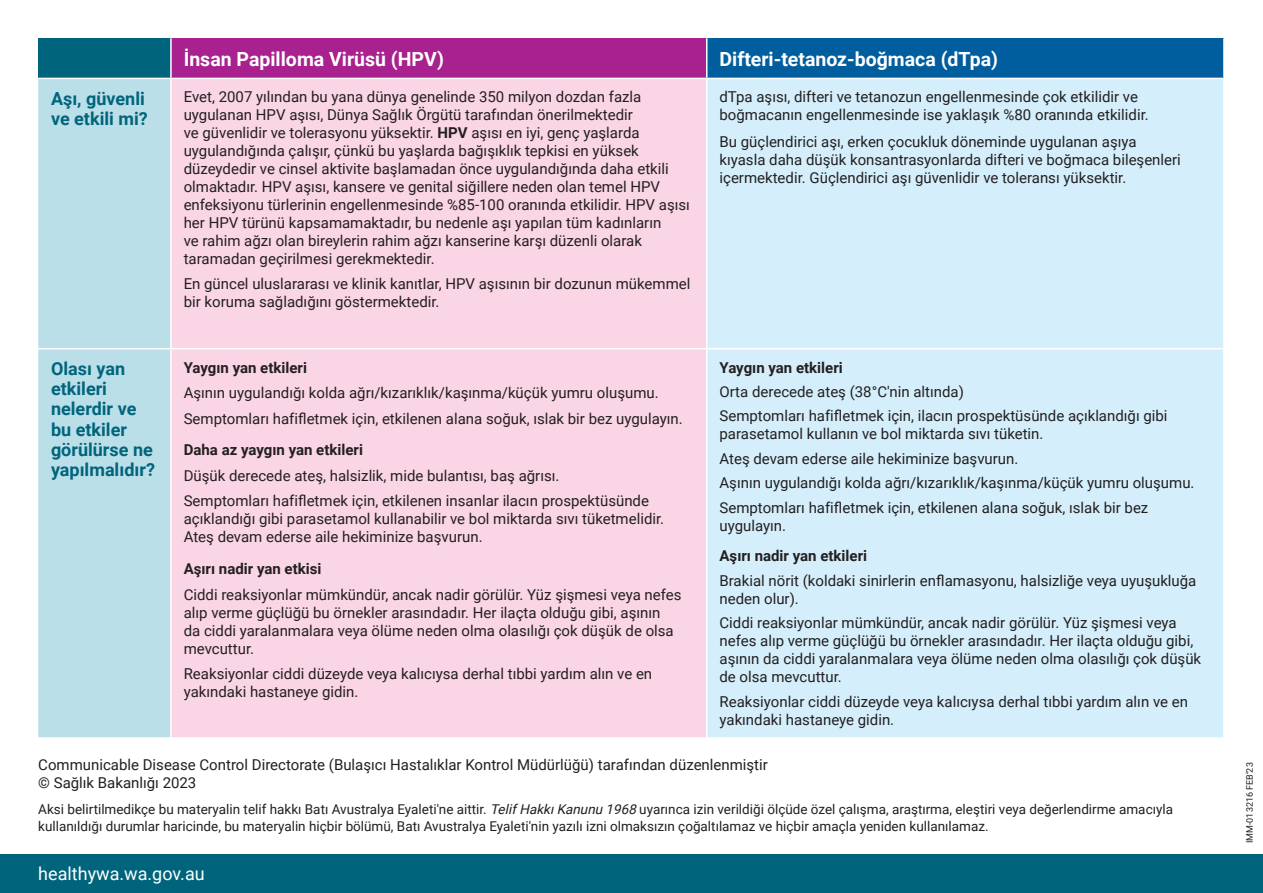
<style>
.page{position:relative;width:1263px;height:893px;background:#fff}
.page>*{position:absolute;margin:0;border:0;box-sizing:border-box;transform-origin:0 0}
.Sub_head_H2{font:700 19.5px "Roboto";color:#fff}
.Sub_head_H3{font:700 18px/20.2px "Roboto";color:#00657c}
.t1{font:18px "Roboto";color:#fff}
.Body_copy{font:15px/18px "Roboto";color:#231f20}
.Body_copy-2{font:700 15px "Roboto";color:#231f20}
.t2{font:13.5px/17.2px "Roboto";color:#231f20}
.t3{font:9px "Roboto";color:#231f20}
.s1{font-weight:700}
.s2{font-style:italic}
</style>
<div class="page">
<div style="left:0;top:855px;width:1263px;height:38px;background:#00657c"></div>
<div style="left:38px;top:38px;width:133px;height:40px;background:#00657c"></div>
<div style="left:171px;top:38px;width:536px;height:40px;background:#a9218e"></div>
<div style="left:707px;top:38px;width:517px;height:40px;background:#005e9e"></div>
<div style="left:38px;top:79px;width:132px;height:658px;background:#bbdfe8"></div>
<div style="left:172px;top:79px;width:534px;height:658px;background:#fad5e5"></div>
<div style="left:707px;top:79px;width:516px;height:658px;background:#d4effb"></div>
<hr style="left:170px;top:38px;width:2px;height:40px;background:#fff">
<hr style="left:706px;top:38px;width:1px;height:40px;background:#fff">
<hr style="left:1223px;top:38px;width:2px;height:40px;background:#fff">
<hr style="left:38px;top:348px;width:133px;height:1px;background:#fff">
<hr style="left:171px;top:348px;width:536px;height:1px;background:#fff">
<hr style="left:707px;top:348px;width:518px;height:1px;background:#fff">
<h2 class="Sub_head_H2" style="left:184px;top:45px;width:262px">İnsan Papilloma Virüsü (HPV)</h2>
<h2 class="Sub_head_H2" style="left:719px;top:45px;width:280px">Difteri-tetanoz-boğmaca (dTpa)</h2>
<h3 class="Sub_head_H3" style="left:51px;top:87px;width:98px">Aşı, güvenli ve etkili mi?</h3>
<p class="Body_copy" style="left:184px;top:88px;width:508px">Evet, 2007 yılından bu yana dünya genelinde 350 milyon dozdan fazla uygulanan HPV aşısı, Dünya Sağlık Örgütü tarafından önerilmektedir<br>ve güvenlidir ve tolerasyonu yüksektir. <span class="s1">HPV</span> aşısı en iyi, genç yaşlarda uygulandığında çalışır, çünkü bu yaşlarda bağışıklık tepkisi en yüksek düzeydedir ve cinsel aktivite başlamadan önce uygulandığında daha etkili olmaktadır. HPV aşısı, kansere ve genital siğillere neden olan temel HPV enfeksiyonu türlerinin engellenmesinde %85-100 oranında etkilidir. HPV aşısı her HPV türünü kapsamamaktadır, bu nedenle aşı yapılan tüm kadınların<br>ve rahim ağzı olan bireylerin rahim ağzı kanserine karşı düzenli olarak taramadan geçirilmesi gerekmektedir.</p>
<p class="Body_copy" style="left:184px;top:274px;width:508px">En güncel uluslararası ve klinik kanıtlar, HPV aşısının bir dozunun mükemmel bir koruma sağladığını göstermektedir.</p>
<h3 class="Sub_head_H3" style="left:51px;top:358px;width:105px">Olası yan etkileri nelerdir ve bu etkiler görülürse ne yapılmalıdır?</h3>
<p class="Body_copy-2" style="left:184px;top:357px;width:125px">Yaygın yan etkileri</p>
<p class="Body_copy" style="left:184px;top:383px;width:476px">Aşının uygulandığı kolda ağrı/kızarıklık/kaşınma/küçük yumru oluşumu.</p>
<p class="Body_copy" style="left:184px;top:409px;width:501px">Semptomları hafifletmek için, etkilenen alana soğuk, ıslak bir bez uygulayın.</p>
<p class="Body_copy-2" style="left:184px;top:440px;width:181px">Daha az yaygın yan etkileri</p>
<p class="Body_copy" style="left:184px;top:466px;width:377px">Düşük derecede ateş, halsizlik, mide bulantısı, baş ağrısı.</p>
<p class="Body_copy" style="left:184px;top:491px;width:482px">Semptomları hafifletmek için, etkilenen insanlar ilacın prospektüsünde açıklandığı gibi parasetamol kullanabilir ve bol miktarda sıvı tüketmelidir.<br>Ateş devam ederse aile hekiminize başvurun.</p>
<p class="Body_copy-2" style="left:184px;top:558px;width:139px">Aşırı nadir yan etkisi</p>
<p class="Body_copy" style="left:184px;top:585px;width:499px">Ciddi reaksiyonlar mümkündür, ancak nadir görülür. Yüz şişmesi veya nefes alıp verme güçlüğü bu örnekler arasındadır. Her ilaçta olduğu gibi, aşının<br>da ciddi yaralanmalara veya ölüme neden olma olasılığı çok düşük de olsa mevcuttur.</p>
<p class="Body_copy" style="left:184px;top:664px;width:470px">Reaksiyonlar ciddi düzeyde veya kalıcıysa derhal tıbbi yardım alın ve en yakındaki hastaneye gidin.</p>
<p class="Body_copy" style="left:719px;top:88px;width:431px">dTpa aşısı, difteri ve tetanozun engellenmesinde çok etkilidir ve boğmacanın engellenmesinde ise yaklaşık %80 oranında etkilidir.</p>
<p class="Body_copy" style="left:719px;top:132px;width:463px">Bu güçlendirici aşı, erken çocukluk döneminde uygulanan aşıya kıyasla daha düşük konsantrasyonlarda difteri ve boğmaca bileşenleri içermektedir. Güçlendirici aşı güvenlidir ve toleransı yüksektir.</p>
<p class="Body_copy-2" style="left:719px;top:357px;width:125px">Yaygın yan etkileri</p>
<p class="Body_copy" style="left:719px;top:382px;width:246px">Orta derecede ateş (38°C'nin altında)</p>
<p class="Body_copy" style="left:719px;top:407px;width:449px">Semptomları hafifletmek için, ilacın prospektüsünde açıklandığı gibi parasetamol kullanın ve bol miktarda sıvı tüketin.</p>
<p class="Body_copy" style="left:719px;top:449px;width:300px">Ateş devam ederse aile hekiminize başvurun.</p>
<p class="Body_copy" style="left:719px;top:473px;width:476px">Aşının uygulandığı kolda ağrı/kızarıklık/kaşınma/küçük yumru oluşumu.</p>
<p class="Body_copy" style="left:719px;top:498px;width:430px">Semptomları hafifletmek için, etkilenen alana soğuk, ıslak bir bez uygulayın.</p>
<p class="Body_copy-2" style="left:719px;top:545px;width:149px">Aşırı nadir yan etkileri</p>
<p class="Body_copy" style="left:719px;top:571px;width:478px">Brakial nörit (koldaki sinirlerin enflamasyonu, halsizliğe veya uyuşukluğa neden olur).</p>
<p class="Body_copy" style="left:719px;top:613px;width:483px">Ciddi reaksiyonlar mümkündür, ancak nadir görülür. Yüz şişmesi veya nefes alıp verme güçlüğü bu örnekler arasındadır. Her ilaçta olduğu gibi, aşının da ciddi yaralanmalara veya ölüme neden olma olasılığı çok düşük de olsa mevcuttur.</p>
<p class="Body_copy" style="left:719px;top:692px;width:470px">Reaksiyonlar ciddi düzeyde veya kalıcıysa derhal tıbbi yardım alın ve en yakındaki hastaneye gidin.</p>
<p class="Body_copy" style="left:38px;top:755px;width:731px">Communicable Disease Control Directorate (Bulaşıcı Hastalıklar Kontrol Müdürlüğü) tarafından düzenlenmiştir</p>
<p class="Body_copy" style="left:38px;top:773px;width:160px">© Sağlık Bakanlığı 2023</p>
<p class="t2" style="left:38px;top:800px;width:1136px">Aksi belirtilmedikçe bu materyalin telif hakkı Batı Avustralya Eyaleti'ne aittir. <span class="s2">TelifHakkıKanunu 1968</span> uyarınca izin verildiği ölçüde özel çalışma, araştırma, eleştiri veya değerlendirme amacıyla kullanıldığı durumlar haricinde, bu materyalin hiçbir bölümü, Batı Avustralya Eyaleti'nin yazılı izni olmaksızın çoğaltılamaz ve hiçbir amaçla yeniden kullanılamaz.</p>
<p class="t1" style="left:38px;top:861px;width:168px">healthywa.wa.gov.au</p>
<p class="t3" style="left:1243px;top:843px;width:82px;rotate:-90deg">IMM-013216 FEB’23</p>
</div>
